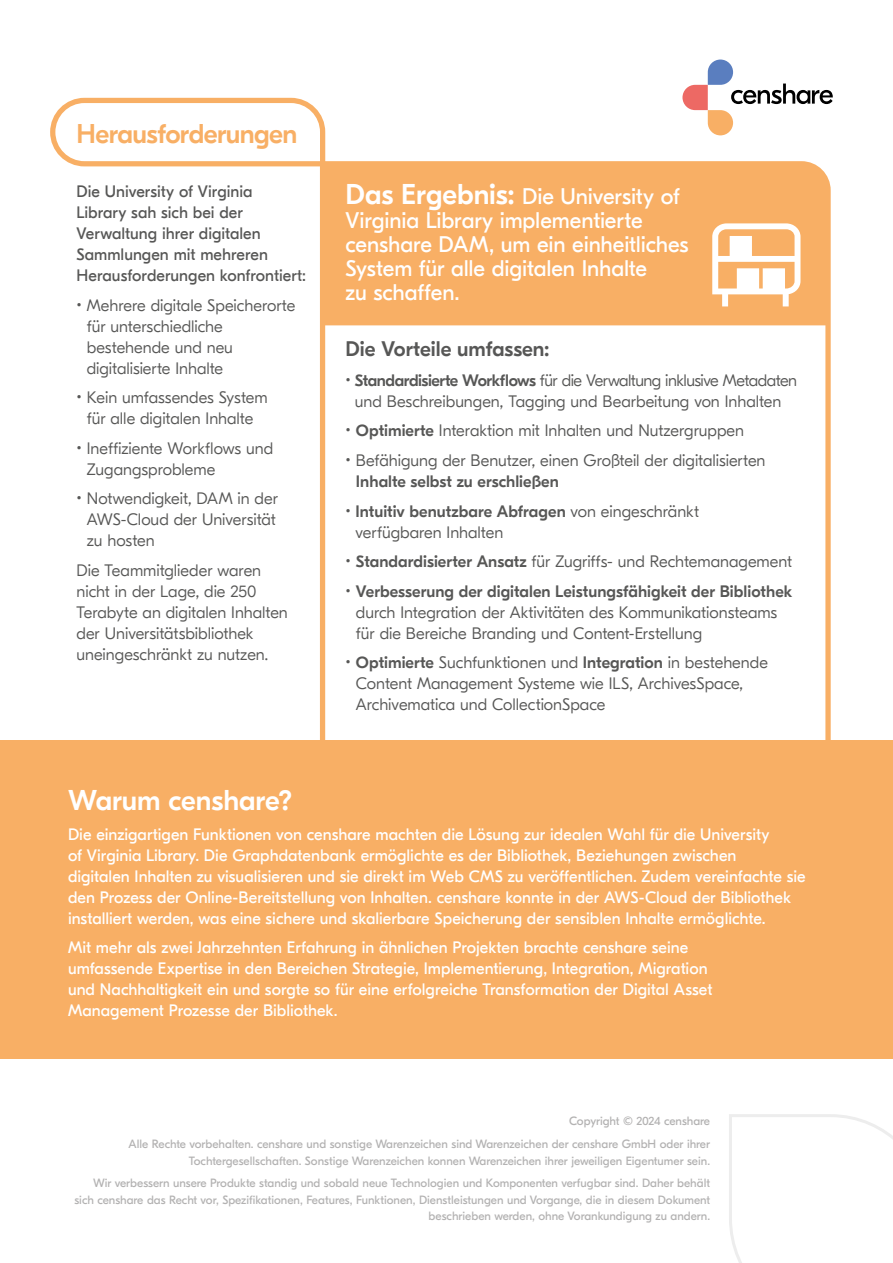
<style>
.page{position:relative;width:893px;height:1263px;background:#fff}
.page>*{position:absolute;margin:0;border:0;box-sizing:border-box;transform-origin:0 0}
.t1{font:500 28.5px "GT Eesti Display";letter-spacing:-.005em;color:#fff}
.t2{font:500 27px "GT Eesti Display";letter-spacing:-.02em;color:#f8af65}
.t3{font:22.5px/24px "GT Eesti Display";letter-spacing:-.005em;color:#fff}
.t4{font:500 21px "GT Eesti Display";color:#575756}
.t5{font:300 16.5px/21px "GT Eesti Display";color:#575756}
.t6{font:16.5px/21px "GT Eesti Display";color:#fff}
.t7{font:16.5px/21px "GT Eesti Display";color:#575756}
.t8{font:500 16.5px "GT Eesti Display";color:#575756}
.t9{font:12px/23px "GT Eesti Pro Display";color:#b3b2b2;text-align:right}
.s1{font-weight:500;font-size:28.5px}
.s2{font-weight:500}
</style>
<div class="page">
<svg style="left:320px;top:161px;width:511px;height:579px"></svg>
<div style="left:323px;top:164px;width:505px;height:161px;background:#f8af65"></div>
<div style="left:0;top:740px;width:893px;height:319px;background:#f8af65"></div>
<svg style="left:729px;top:1114px;width:164px;height:149px"></svg>
<svg style="left:50px;top:97px;width:278px;height:72px"></svg>
<svg style="left:682px;top:60px;width:151px;height:75px"></svg>
<svg style="left:712px;top:223px;width:88px;height:83px"></svg>
<h2 class="t2" style="left:77px;top:119px;width:222px">Herausforderungen</h2>
<p class="t7" style="left:77px;top:182px;width:231px">Die University of Virginia<br>Library sah sich bei der<br>Verwaltung ihrer digitalen<br>Sammlungen mit mehreren<br>Herausforderungen konfrontiert:</p>
<p class="t5" style="left:87px;top:295px;width:210px;text-indent:-10px">• Mehrere digitale Speicherorte für unterschiedliche bestehende und neu digitalisierte Inhalte</p>
<p class="t5" style="left:77px;top:388px;width:193px;text-align:center">• Kein umfassendes System für alle digitalen Inhalte</p>
<p class="t5" style="left:87px;top:438px;width:188px;text-indent:-10px">• Ineffiziente Workflows und<br>Zugangsprobleme</p>
<p class="t5" style="left:87px;top:489px;width:193px;text-indent:-10px">• Notwendigkeit, DAM in der<br>AWS-Cloud der Universität zu hosten</p>
<p class="t5" style="left:77px;top:560px;width:213px">Die Teammitglieder waren nicht in der Lage, die 250<br>Terabyte an digitalen Inhalten der Universitätsbibliothek uneingeschränkt zu nutzen.</p>
<h3 class="t3" style="left:346px;top:185px;width:345px"><span class="s1">Das Ergebnis:</span> Die University of<br>Virginia Library implementierte censhare DAM, um ein einheitliches<br>System für alle digitalen Inhalte<br>zu schaffen.</h3>
<p class="t4" style="left:346px;top:338px;width:205px">Die Vorteile umfassen:</p>
<p class="t5" style="left:346px;top:370px;width:453px;text-align:center">• <span class="s2">Standardisierte Workflows</span> für die Verwaltung inklusive Metadaten und Beschreibungen, Tagging und Bearbeitung von Inhalten</p>
<p class="t5" style="left:346px;top:421px;width:400px">• <span class="s2">Optimierte</span> Interaktion mit Inhalten und Nutzergruppen</p>
<p class="t5" style="left:346px;top:450px;width:421px">• Befähigung der Benutzer, einen Großteil der digitalisierten</p>
<p class="t8" style="left:356px;top:472px;width:204px">Inhalte selbst zu erschließen</p>
<p class="t5" style="left:356px;top:501px;width:345px;text-indent:-10px">• <span class="s2">Intuitiv benutzbare Abfragen</span> von eingeschränkt verfügbaren Inhalten</p>
<p class="t5" style="left:346px;top:551px;width:448px">• <span class="s2">Standardisierter Ansatz</span> für Zugriffs- und Rechtemanagement</p>
<p class="t5" style="left:356px;top:581px;width:438px;text-indent:-10px">• <span class="s2">Verbesserung der digitalen Leistungsfähigkeit der Bibliothek </span>durch Integration der Aktivitäten des Kommunikationsteams für die Bereiche Branding und Content-Erstellung</p>
<p class="t5" style="left:356px;top:652px;width:414px;text-indent:-10px">• <span class="s2">Optimierte</span> Suchfunktionen und <span class="s2">Integration</span> in bestehende<br>Content Management Systeme wie ILS, ArchivesSpace,<br>Archivematica und CollectionSpace</p>
<h1 class="t1" style="left:68px;top:785px;width:226px">Warum censhare?</h1>
<p class="t6" style="left:68px;top:824px;width:739px">Die einzigartigen Funktionen von censhare machten die Lösung zur idealen Wahl für die University<br>of Virginia Library. Die Graphdatenbank ermöglichte es der Bibliothek, Beziehungen zwischen<br>digitalen Inhalten zu visualisieren und sie direkt im Web CMS zu veröffentlichen. Zudem vereinfachte sie den Prozess der Online-Bereitstellung von Inhalten. censhare konnte in der AWS-Cloud der Bibliothek installiert werden, was eine sichere und skalierbare Speicherung der sensiblen Inhalte ermöglichte.</p>
<p class="t6" style="left:68px;top:937px;width:646px">Mit mehr als zwei Jahrzehnten Erfahrung in ähnlichen Projekten brachte censhare seine umfassende Expertise in den Bereichen Strategie, Implementierung, Integration, Migration und Nachhaltigkeit ein und sorgte so für eine erfolgreiche Transformation der Digital Asset Management Prozesse der Bibliothek.</p>
<p class="t9" style="left:129px;top:1110px;width:583px">Copyright © 2024 censhare<br>Alle Rechte vorbehalten. censhare und sonstige Warenzeichen sind Warenzeichen der censhare GmbH oder ihrer</p>
<p class="t9" style="left:93px;top:1149px;width:619px">Tochtergesellschaften. Sonstige Warenzeichen konnen Warenzeichen ihrer jeweiligen Eigentumer sein.<br>Wir verbessern unsere Produkte standig und sobald neue Technologien und Komponenten verfugbar sind. Daher behält</p>
<p class="t9" style="left:74px;top:1192px;width:637px;line-height:16.5px">sich censhare das Recht vor, Spezifikationen, Features, Funktionen, Dienstleistungen und Vorgange, die in diesem Dokument beschrieben werden, ohne Vorankundigung zu andern.</p>
</div>
